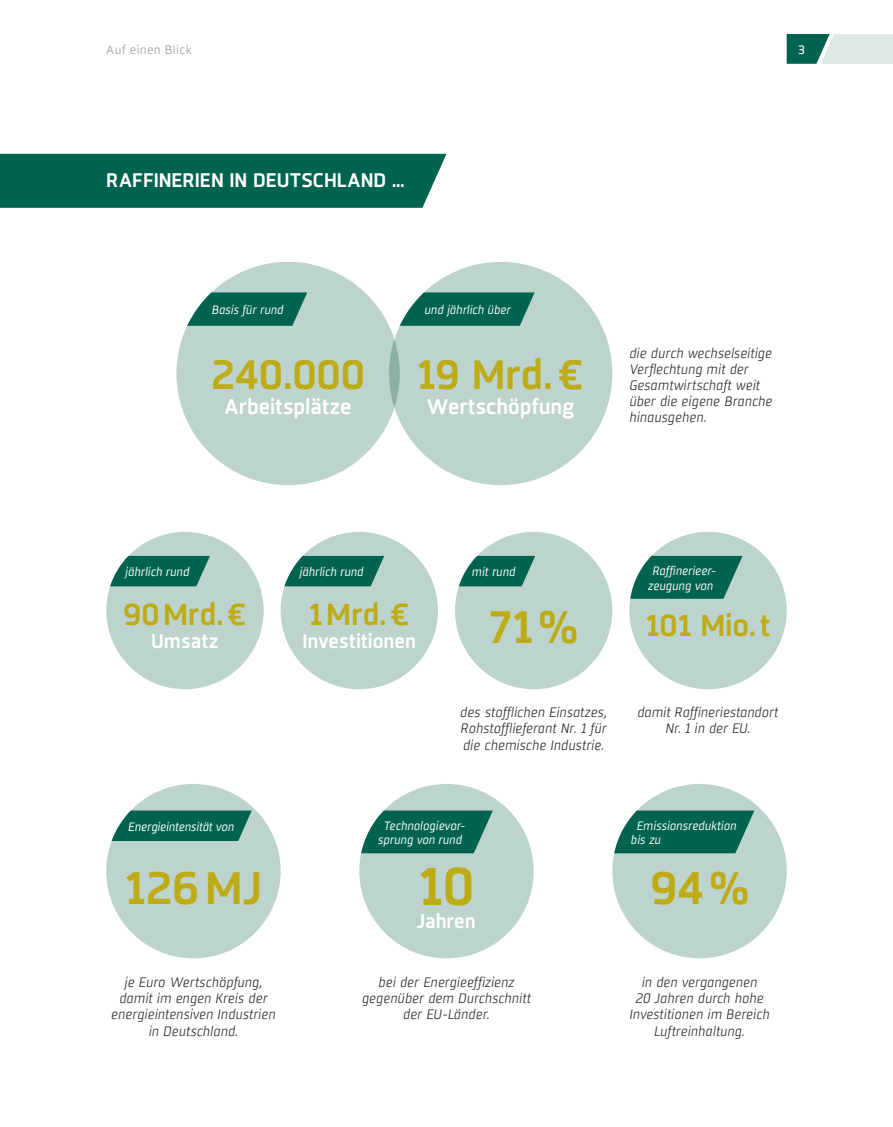
<style>
.page{position:relative;width:893px;height:1127px;background:#fff}
.page>*{position:absolute;margin:0;border:0;box-sizing:border-box;transform-origin:0 0}
.t1{font:600 52.5px "Sisco";color:#bdac17}
.t2{font:600 45px "Sisco";letter-spacing:.01em;color:#bdac17}
.t3{font:600 40.5px "Sisco";letter-spacing:-.005em;color:#bdac17}
.t4{font:600 30px "Sisco";letter-spacing:.005em;color:#bdac17}
.t5{font:600 21px "Sisco";color:#fff}
.t6{font:600 19.5px "Sisco";color:#fff}
.t7{font:italic 300 13.5px/16.2px "Sisco";letter-spacing:.01em;color:#231f20;text-align:center}
.t8{font:italic 12px/14.4px "Sisco";letter-spacing:.005em;color:#fff;text-align:center}
.t9{font:300 12px "Sisco";letter-spacing:.03em;color:#939598}
.t10{font:12px "Sisco";color:#fff}
</style>
<div class="page">
<svg style="left:786px;top:34px;width:107px;height:30px;background:#94bcb4"></svg>
<div style="left:0;top:154px;width:446px;height:54px;background:#006350"></div>
<div style="left:176px;top:262px;width:224px;height:223px;background:#bdd4ce;border-radius:50%"></div>
<div style="left:389px;top:262px;width:223px;height:223px;background:#bdd4ce;border-radius:50%"></div>
<svg style="left:187px;top:292px;width:120px;height:34px;background:#257969"></svg>
<svg style="left:400px;top:292px;width:135px;height:34px;background:#217766"></svg>
<div style="left:106px;top:784px;width:175px;height:174px;background:#bdd4ce;border-radius:50%"></div>
<div style="left:359px;top:784px;width:175px;height:174px;background:#bdd4ce;border-radius:50%"></div>
<svg style="left:361px;top:810px;width:132px;height:43px;background:#217766"></svg>
<div style="left:612px;top:784px;width:175px;height:174px;background:#bdd4ce;border-radius:50%"></div>
<svg style="left:614px;top:810px;width:140px;height:43px;background:#1e7564"></svg>
<div style="left:455px;top:532px;width:157px;height:157px;background:#bdd4ce;border-radius:50%"></div>
<svg style="left:459px;top:556px;width:76px;height:30px"></svg>
<div style="left:106px;top:532px;width:158px;height:157px;background:#bdd4ce;border-radius:50%"></div>
<svg style="left:110px;top:556px;width:100px;height:30px;background:#207666"></svg>
<div style="left:281px;top:532px;width:157px;height:157px;background:#bdd4ce;border-radius:50%"></div>
<svg style="left:284px;top:556px;width:100px;height:30px;background:#207666"></svg>
<svg style="left:112px;top:810px;width:140px;height:31px;background:#1a7361"></svg>
<div style="left:629px;top:532px;width:158px;height:157px;background:#bdd4ce;border-radius:50%"></div>
<svg style="left:630px;top:556px;width:112px;height:43px;background:#227767"></svg>
<p class="t9" style="left:106px;top:42px;width:87px">Auf einen Blick</p>
<p class="t10" style="left:798px;top:42px;width:8px">3</p>
<h3 class="t6" style="left:106px;top:167px;width:300px">RAFFINERIEN IN DEUTSCHLAND …</h3>
<p class="t8" style="left:212px;top:303px;width:73px">Basis für rund</p>
<p class="t8" style="left:424px;top:303px;width:88px">und jährlich über</p>
<h3 class="t3" style="left:211px;top:348px;width:156px">240.000</h3>
<h3 class="t5" style="left:225px;top:393px;width:129px">Arbeitsplätze</h3>
<h3 class="t3" style="left:417px;top:348px;width:168px">19 Mrd.€</h3>
<h3 class="t5" style="left:427px;top:393px;width:149px">Wertschöpfung</h3>
<p class="t7" style="left:629px;top:345px;width:145px;text-align:left">die durch wechselseitige<br>Verflechtung mit der<br>Gesamtwirtschaft weit über die eigene Branche hinausgehen.</p>
<p class="t8" style="left:125px;top:565px;width:66px">jährlich rund</p>
<h3 class="t4" style="left:123px;top:594px;width:125px">90Mrd.€</h3>
<h3 class="t6" style="left:151px;top:628px;width:69px">Umsatz</h3>
<p class="t8" style="left:300px;top:565px;width:66px">jährlich rund</p>
<h3 class="t4" style="left:309px;top:594px;width:102px">1Mrd.€</h3>
<h3 class="t6" style="left:303px;top:628px;width:115px">Investitionen</h3>
<p class="t8" style="left:472px;top:565px;width:45px">mit rund</p>
<h2 class="t2" style="left:489px;top:597px;width:91px">71%</h2>
<p class="t7" style="left:460px;top:704px;width:148px;text-align:justify">des stofflichen Einsatzes, Rohstofflieferant Nr. 1 für die chemische Industrie.</p>
<p class="t8" style="left:648px;top:564px;width:69px">Raffinerieer&shy;zeugung von</p>
<h3 class="t4" style="left:646px;top:606px;width:126px">101 Mio.t</h3>
<p class="t7" style="left:637px;top:704px;width:143px">damit Raffineriestandort<br>Nr. 1 in der EU.</p>
<p class="t8" style="left:128px;top:820px;width:107px">Energieintensität von</p>
<p class="t8" style="left:378px;top:819px;width:89px">Technologievor&shy;sprung von rund</p>
<p class="t8" style="left:631px;top:819px;width:107px;text-align:left;text-indent:6px">Emissionsreduktion bis zu</p>
<h2 class="t2" style="left:125px;top:858px;width:138px">126MJ</h2>
<h1 class="t1" style="left:419px;top:852px;width:57px">10</h1>
<h3 class="t6" style="left:417px;top:909px;width:60px">Jahren</h3>
<h2 class="t2" style="left:650px;top:858px;width:100px">94%</h2>
<p class="t7" style="left:111px;top:974px;width:166px">je Euro Wertschöpfung, damit im engen Kreis der energieintensiven Industrien in Deutschland.</p>
<p class="t7" style="left:362px;top:974px;width:170px">bei der Energieeffizienz gegenüber dem Durchschnitt der EU-Länder.</p>
<p class="t7" style="left:629px;top:974px;width:142px">in den vergangenen<br>20 Jahren durch hohe<br>Investitionen im Bereich<br>Luftreinhaltung.</p>
</div>
